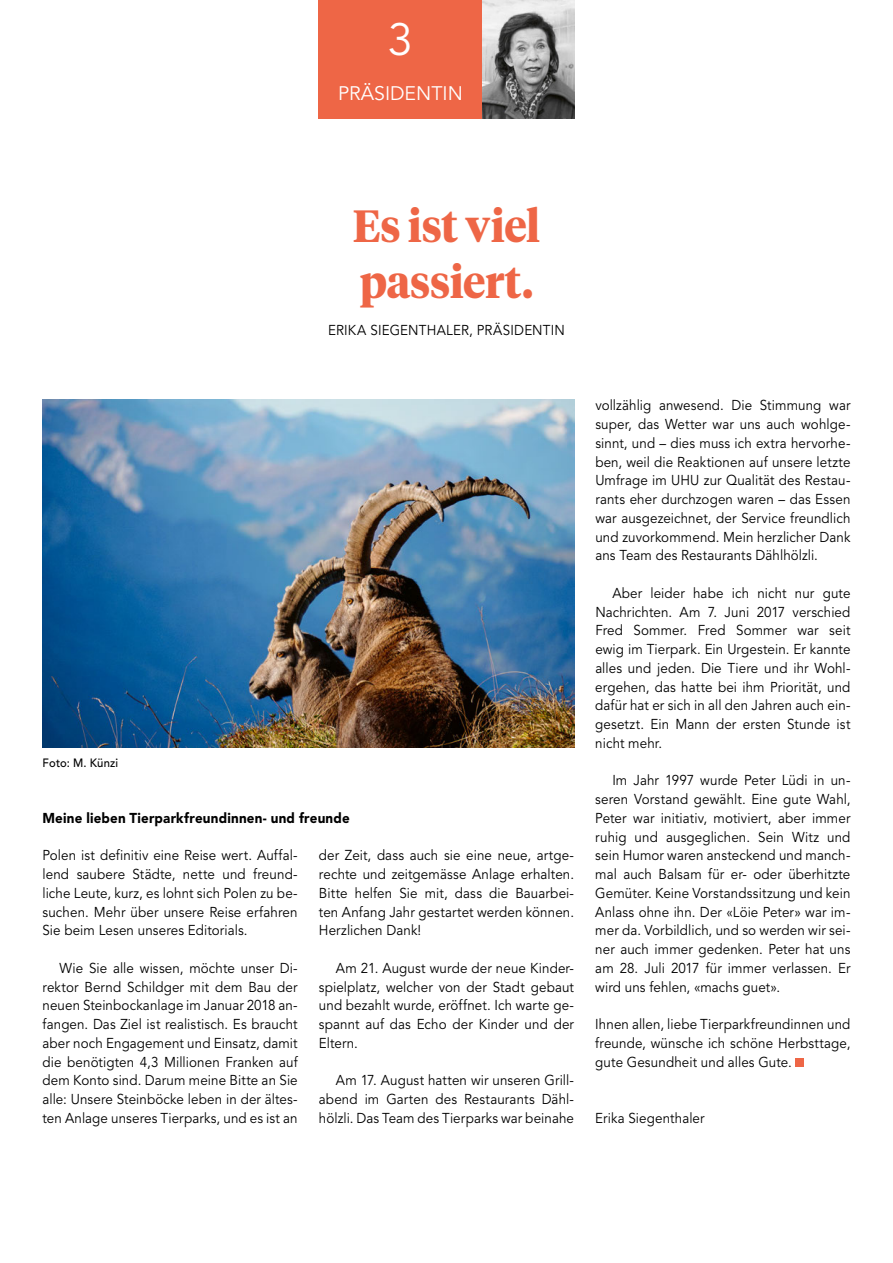
<style>
.page{position:relative;width:893px;height:1263px;background:#fff}
.page>*{position:absolute;margin:0;border:0;box-sizing:border-box;transform-origin:0 0}
.t1{font:700 45px/56.2px "Tiempos Headline";letter-spacing:-.01em;color:#ee6646;scale:.94 1}
.t2{font:45px "Avenir LT Std";color:#fff}
.t3{font:19.5px "Avenir LT Std";color:#fff}
.t4{font:14.25px/18.8px "Avenir LT Std";letter-spacing:.01em;color:#000;text-align:justify;scale:.94 1}
.t5{font:900 14.25px "Avenir LT Std";letter-spacing:.015em;color:#000;scale:.94 1}
.t6{font:500 12px "Avenir LT Std";letter-spacing:.01em;color:#000;scale:.94 1}
</style>
<div class="page">
<hr style="left:0;top:935px;width:1px;height:328px;background:#ee6646">
<div style="left:796px;top:1058px;width:8px;height:8px;background:#ee6646"></div>
<img style="left:482px;top:0;width:92px;height:118px">
<div style="left:319px;top:0;width:163px;height:118px;background:#ee6646"></div>
<img style="left:43px;top:400px;width:531px;height:348px">
<h1 class="t2" style="left:388px;top:14px;width:27px">3</h1>
<h2 class="t3" style="left:338px;top:82px;width:126px">PRÄSIDENTIN</h2>
<h1 class="t1" style="left:353px;top:195px;width:201px">Es ist viel passiert.</h1>
<p class="t4" style="left:328px;top:321px;width:253px">ERIKA SIEGENTHALER, PRÄSIDENTIN</p>
<p class="t6" style="left:43px;top:755px;width:82px">Foto: M. Künzi</p>
<p class="t5" style="left:43px;top:809px;width:328px">Meine lieben Tierparkfreundinnen- und freunde</p>
<p class="t4" style="left:43px;top:846px;width:273px">Polen ist definitiv eine Reise wert. Auffal&shy;lend saubere Städte, nette und freund&shy;liche Leute, kurz, es lohnt sich Polen zu be&shy;suchen. Mehr über unsere Reise erfahren Sie beim Lesen unseres Editorials.</p>
<p class="t4" style="left:43px;top:959px;width:273px;text-indent:17px">Wie Sie alle wissen, möchte unser Di&shy;rektor Bernd Schildger mit dem Bau der neuen Steinbockanlage im Januar 2018 an&shy;fangen. Das Ziel ist realistisch. Es braucht aber noch Engagement und Einsatz, damit die benötigten 4,3 Millionen Franken auf dem Konto sind. Darum meine Bitte an Sie alle: Unsere Steinböcke leben in der ältes&shy;ten Anlage unseres Tierparks, und es ist an</p>
<p class="t4" style="left:319px;top:846px;width:273px">der Zeit, dass auch sie eine neue, artge&shy;rechte und zeitgemässe Anlage erhalten.<br>Bitte helfen Sie mit, dass die Bauarbei&shy;ten Anfang Jahr gestartet werden können.<br>Herzlichen Dank!</p>
<p class="t4" style="left:319px;top:959px;width:273px;text-indent:17px">Am 21. August wurde der neue Kinder&shy;spielplatz, welcher von der Stadt gebaut und bezahlt wurde, eröffnet. Ich warte ge&shy;spannt auf das Echo der Kinder und der Eltern.</p>
<p class="t4" style="left:319px;top:1071px;width:273px;text-indent:17px">Am 17. August hatten wir unseren Grill&shy;abend im Garten des Restaurants Dähl&shy;hölzli. Das Team des Tierparks war beinahe</p>
<p class="t4" style="left:595px;top:396px;width:273px">vollzählig anwesend. Die Stimmung war super, das Wetter war uns auch wohlge&shy;sinnt, und – dies muss ich extra hervorhe&shy;ben, weil die Reaktionen auf unsere letzte Umfrage im UHU zur Qualität des Restau&shy;rants eher durchzogen waren – das Essen war ausgezeichnet, der Service freundlich und zuvorkommend. Mein herzlicher Dank ans Team des Restaurants Dählhölzli.</p>
<p class="t4" style="left:595px;top:584px;width:273px;text-indent:17px">Aber leider habe ich nicht nur gute Nachrichten. Am 7. Juni 2017 verschied Fred Sommer. Fred Sommer war seit ewig im Tierpark. Ein Urgestein. Er kannte alles und jeden. Die Tiere und ihr Wohl&shy;ergehen, das hatte bei ihm Priorität, und dafür hat er sich in all den Jahren auch ein&shy;gesetzt. Ein Mann der ersten Stunde ist nicht mehr.</p>
<p class="t4" style="left:595px;top:771px;width:273px;text-indent:17px">Im Jahr 1997 wurde Peter Lüdi in un&shy;seren Vorstand gewählt. Eine gute Wahl, Peter war initiativ, motiviert, aber immer ruhig und ausgeglichen. Sein Witz und sein Humor waren ansteckend und manch&shy;mal auch Balsam für er- oder überhitzte Gemüter. Keine Vorstandssitzung und kein Anlass ohne ihn. Der «Löie Peter» war im&shy;mer da. Vorbildlich, und so werden wir sei&shy;ner auch immer gedenken. Peter hat uns am 28. Juli 2017 für immer verlassen. Er wird uns fehlen, «machs guet».</p>
<p class="t4" style="left:595px;top:1015px;width:273px">Ihnen allen, liebe Tierparkfreundinnen und freunde, wünsche ich schöne Herbsttage, gute Gesundheit und alles Gute.</p>
<p class="t4" style="left:595px;top:1109px;width:118px">Erika Siegenthaler</p>
</div>
